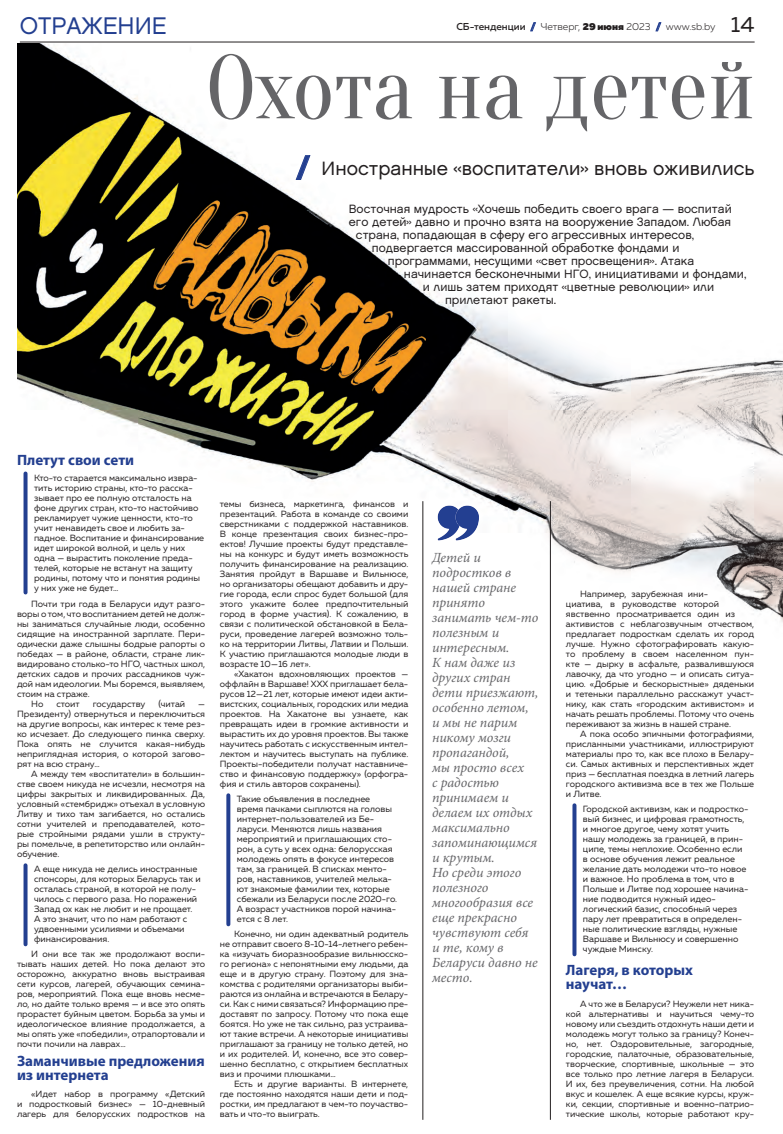
<style>
.page{position:relative;width:783px;height:1134px;background:#fff}
.page>*{position:absolute;margin:0;border:0;box-sizing:border-box;transform-origin:0 0}
.заг2{font:90px "Oranienbaum";letter-spacing:-.01em;color:#656568}
.t1{font:900 29px "Muller";color:#233f90}
.Колонтитул{font:24px "Chalet London Nineteen Sixty";color:#233f90}
.t2{font:22px "Muller";color:#231f20}
.надзаголовок{font:19.3px "Chalet London Nineteen Sixty";color:#231f20}
.подзаголовок_синий{font:700 15px/14px "Myriad Pro";color:#233f90}
.выноска_с_запятыми{font:italic 14px/15px "Minion Pro";color:#656568}
.лид{font:12px "Chalet London Nineteen Sixty";color:#231f20}
.t3{font:300 10px "Muller";color:#231f20}
.врезка_синяя{font:9px/10px "Muller";color:#231f20;text-align:justify}
.s1{font-weight:500}
.s2{font-weight:900;color:#233f90}
.s3{font-weight:900}
</style>
<div class="page">
<img style="left:17px;top:43px;width:765px;height:1074px">
<img style="left:432px;top:503px;width:19px;height:40px">
<img style="left:451px;top:503px;width:33px;height:40px">
<hr style="left:550px;top:501px;width:1px;height:619px;background:#231f20">
<hr style="left:422px;top:501px;width:1px;height:619px;background:#231f20">
<svg style="left:530px;top:22px;width:6px;height:9px"></svg>
<svg style="left:655px;top:22px;width:6px;height:9px"></svg>
<hr style="left:20px;top:42px;width:734px;height:1px;background:#231f20">
<svg style="left:296px;top:155px;width:14px;height:25px"></svg>
<svg style="left:24px;top:473px;width:4px;height:119px"></svg>
<svg style="left:24px;top:865px;width:4px;height:79px"></svg>
<svg style="left:226px;top:795px;width:4px;height:129px"></svg>
<svg style="left:572px;top:805px;width:4px;height:149px"></svg>
<p class="Колонтитул" style="left:20px;top:11px;width:148px">ОТРАЖЕНИЕ</p>
<p class="t3" style="left:456px;top:21px;width:260px"><span class="s1">СБ-тенденции</span> <span class="s2">/</span> Четверг, <span class="s3">29 июня</span> 2023 <span class="s2">/</span> www.sb.by</p>
<p class="t2" style="left:730px;top:10px;width:25px">14</p>
<p class="заг2" style="left:206px;top:38px;width:550px">Охота на детей</p>
<p class="надзаголовок" style="left:321px;top:156px;width:434px">Иностранные «воспитатели» вновь оживились</p>
<p class="t1" style="left:296px;top:149px;width:16px">/</p>
<p class="лид" style="left:349px;top:202px;width:384px">Восточная мудрость «Хочешь победить своего врага — воспитай</p>
<p class="лид" style="left:349px;top:215px;width:383px">его детей» давно и прочно взята на вооружение Западом. Любая</p>
<p class="лид" style="left:356px;top:228px;width:339px">страна, попадающая в сферу его агрессивных интересов,</p>
<p class="лид" style="left:372px;top:241px;width:309px">подвергается массированной обработке фондами и</p>
<p class="лид" style="left:388px;top:254px;width:308px">программами, несущими «свет просвещения». Атака</p>
<p class="лид" style="left:404px;top:267px;width:344px">начинается бесконечными НГО, инициативами и фондами,</p>
<p class="лид" style="left:423px;top:280px;width:293px">и лишь затем приходят «цветные революции» или</p>
<p class="лид" style="left:445px;top:293px;width:113px">прилетают ракеты.</p>
<p class="подзаголовок_синий" style="left:17px;top:452px;width:119px">Плетут свои сети</p>
<p class="врезка_синяя" style="left:34px;top:472px;width:172px;text-align:left">Кто-то старается максимально извра&shy;тить историю страны, кто-то расска&shy;зывает про ее полную отсталость на фоне других стран, кто-то настойчиво рекламирует чужие ценности, кто-то учит ненавидеть свое и любить за&shy;падное. Воспитание и финансирование идет широкой волной, и цель у них одна — вырастить поколение преда&shy;телей, которые не встанут на защиту родины, потому что и понятия родины у них уже не будет…</p>
<p class="врезка_синяя" style="left:17px;top:598px;width:190px;text-indent:14px">Почти три года в Беларуси идут разго&shy;воры о том, что воспитанием детей не долж&shy;ны заниматься случайные люди, особенно сидящие на иностранной зарплате. Пери&shy;одически даже слышны бодрые рапорты о победах — в районе, области, стране лик&shy;видировано столько-то НГО, частных школ, детских садов и прочих рассадников чуж&shy;дой нам идеологии. Мы боремся, выявляем, стоим на страже.</p>
<p class="врезка_синяя" style="left:31px;top:698px;width:14px">Но</p>
<p class="врезка_синяя" style="left:56px;top:698px;width:25px">стоит</p>
<p class="врезка_синяя" style="left:93px;top:698px;width:54px">государству</p>
<p class="врезка_синяя" style="left:158px;top:698px;width:28px">(читай</p>
<p class="врезка_синяя" style="left:17px;top:698px;width:190px;text-indent:181px">— Президенту) отвернуться и переключиться на другие вопросы, как интерес к теме рез&shy;ко исчезает. До следующего пинка сверху.<br>Пока опять не случится какая-нибудь неприглядная история, о которой загово&shy;рят на всю страну…</p>
<p class="врезка_синяя" style="left:17px;top:768px;width:190px;text-indent:14px">А между тем «воспитатели» в большин&shy;стве своем никуда не исчезли, несмотря на цифры закрытых и ликвидированных. Да, условный «стембридж» отъехал в условную Литву и тихо там загибается, но остались сотни учителей и преподавателей, кото&shy;рые стройными рядами ушли в структу&shy;ры помельче, в репетиторство или онлайн&shy;обучение.</p>
<p class="врезка_синяя" style="left:34px;top:864px;width:168px;text-align:left">А еще никуда не делись иностранные спонсоры, для которых Беларусь так и осталась страной, в которой не полу&shy;чилось с первого раза. Но поражений<br>Запад ох как не любит и не прощает.<br>А это значит, что по нам работают с удвоенными усилиями и объемами финансирования.</p>
<p class="врезка_синяя" style="left:17px;top:948px;width:190px;text-indent:14px">И они все так же продолжают воспи&shy;тывать наших детей. Но пока делают это осторожно, аккуратно вновь выстраивая сети курсов, лагерей, обучающих семина&shy;ров, мероприятий. Пока еще вновь несме&shy;ло, но дайте только время — и все это опять прорастет буйным цветом. Борьба за умы и идеологическое влияние продолжается, а мы опять уже «победили», отрапортовали и почти почили на лаврах…</p>
<p class="подзаголовок_синий" style="left:17px;top:1054px;width:189px">Заманчивые предложения из интернета</p>
<p class="врезка_синяя" style="left:17px;top:1088px;width:190px;text-indent:14px">«Идет набор в программу «Детский и подростковый бизнес» — 10‑дневный лагерь для белорусских подростков на</p>
<p class="врезка_синяя" style="left:220px;top:498px;width:190px">темы бизнеса, маркетинга, финансов и презентаций. Работа в команде со своими сверстниками с поддержкой наставников.<br>В конце презентация своих бизнес-про&shy;ектов! Лучшие проекты будут представле&shy;ны на конкурс и будут иметь возможность получить финансирование на реализацию.<br>Занятия пройдут в Варшаве и Вильнюсе, но организаторы обещают добавить и дру&shy;гие города, если спрос будет большой (для этого укажите более предпочтительный город в форме участия). К сожалению, в связи с политической обстановкой в Бела&shy;руси, проведение лагерей возможно толь&shy;ко на территории Литвы, Латвии и Польши.<br>К участию приглашаются молодые люди в возрасте 10—16 лет».</p>
<p class="врезка_синяя" style="left:220px;top:668px;width:190px;text-indent:14px">«Хакатон вдохновляющих проектов — оффлайн в Варшаве! ХХХ приглашает бела&shy;русов 12—21 лет, которые имеют идеи акти&shy;вистских, социальных, городских или медиа проектов. На Хакатоне вы узнаете, как превращать идеи в громкие активности и вырастить их до уровня проектов. Вы также научитесь работать с искусственным интел&shy;лектом и научитесь выступать на публике.<br>Проекты-победители получат наставниче&shy;ство и финансовую поддержку» (орфогра&shy;фия и стиль авторов сохранены).</p>
<p class="врезка_синяя" style="left:237px;top:794px;width:162px;text-align:left">Такие объявления в последнее время пачками сыплются на головы интернет-пользователей из Бе&shy;ларуси. Меняются лишь названия мероприятий и приглашающих сто&shy;рон, а суть у всех одна: белорусская молодежь опять в фокусе интересов там, за границей. В списках менто&shy;ров, наставников, учителей мелька&shy;ют знакомые фамилии тех, которые сбежали из Беларуси после 2020‑го.<br>А возраст участников порой начина&shy;ется с 8 лет.</p>
<p class="врезка_синяя" style="left:220px;top:928px;width:190px;text-indent:14px">Конечно, ни один адекватный родитель не отправит своего 8‑10‑14‑летнего ребен&shy;ка «изучать биоразнообразие вильнюсско&shy;го региона» с непонятными ему людьми, да еще и в другую страну. Поэтому для зна&shy;комства с родителями организаторы выби&shy;раются из онлайна и встречаются в Белару&shy;си. Как с ними связаться? Информацию пре&shy;доставят по запросу. Потому что пока еще боятся. Но уже не так сильно, раз устраива&shy;ют такие встречи. А некоторые инициативы приглашают за границу не только детей, но и их родителей. И, конечно, все это совер&shy;шенно бесплатно, с открытием бесплатных виз и прочими плюшками…</p>
<p class="врезка_синяя" style="left:220px;top:1078px;width:190px;text-indent:14px">Есть и другие варианты. В интернете, где постоянно находятся наши дети и под&shy;ростки, им предлагают в чем-то поучаство&shy;вать и что-то выиграть.</p>
<p class="выноска_с_запятыми" style="left:432px;top:550px;width:108px">Детей и подростков в нашей стране принято занимать чем-то полезным и интересным.<br>К нам даже из других стран дети приезжают, особенно летом, и мы не парим никому мозги пропагандой,<br>мы просто всех<br>с радостью принимаем и делаем их отдых максимально запоминающимся и крутым.</p>
<p class="выноска_с_запятыми" style="left:432px;top:865px;width:107px">Но среди этого полезного многообразия все еще прекрасно чувствуют себя и те, кому в<br>Беларуси давно не место.</p>
<p class="врезка_синяя" style="left:566px;top:588px;width:190px;text-align:left;text-indent:14px">Например, зарубежная ини-<br>циатива, в руководстве которой явственно просматривается один из активистов с неблагозвучным отчеством, предлагает подросткам сделать их город лучше. Нужно сфотографировать какую&shy;то проблему в своем населенном пун&shy;кте — дырку в асфальте, развалившуюся лавочку, да что угодно — и описать ситуа&shy;цию. «Добрые и бескорыстные» дяденьки и тетеньки параллельно расскажут участ&shy;нику, как стать «городским активистом» и начать решать проблемы. Потому что очень переживают за жизнь в нашей стране.</p>
<p class="врезка_синяя" style="left:566px;top:728px;width:190px;text-indent:14px">А пока особо эпичными фотографиями, присланными участниками, иллюстрируют материалы про то, как все плохо в Белару&shy;си. Самых активных и перспективных ждет приз — бесплатная поездка в летний лагерь городского активизма все в тех же Польше и Литве.</p>
<p class="врезка_синяя" style="left:583px;top:804px;width:167px;text-align:left">Городской активизм, как и подростко&shy;вый бизнес, и цифровая грамотность, и многое другое, чему хотят учить нашу молодежь за границей, в прин&shy;ципе, темы неплохие. Особенно если в основе обучения лежит реальное желание дать молодежи что-то новое и важное. Но проблема в том, что в<br>Польше и Литве под хорошее начина&shy;ние подводится нужный идео&shy;логический базис, способный через пару лет превратиться в определен&shy;ные политические взгляды, нужные<br>Варшаве и Вильнюсу и совершенно чуждые Минску.</p>
<p class="подзаголовок_синий" style="left:566px;top:962px;width:128px">Лагеря, в которых научат…</p>
<p class="врезка_синяя" style="left:566px;top:998px;width:190px;text-indent:14px">А что же в Беларуси? Неужели нет ника&shy;кой альтернативы и научиться чему-то новому или съездить отдохнуть наши дети и молодежь могут только за границу? Конеч&shy;но, нет. Оздоровительные, загородные, городские, палаточные, образовательные, творческие, спортивные, школьные — это все только про летние лагеря в Беларуси.<br>И их, без преувеличения, сотни. На любой вкус и кошелек. А еще всякие курсы, круж&shy;ки, секции, спортивные и военно-патрио&shy;тические школы, которые работают кру-</p>
</div>
